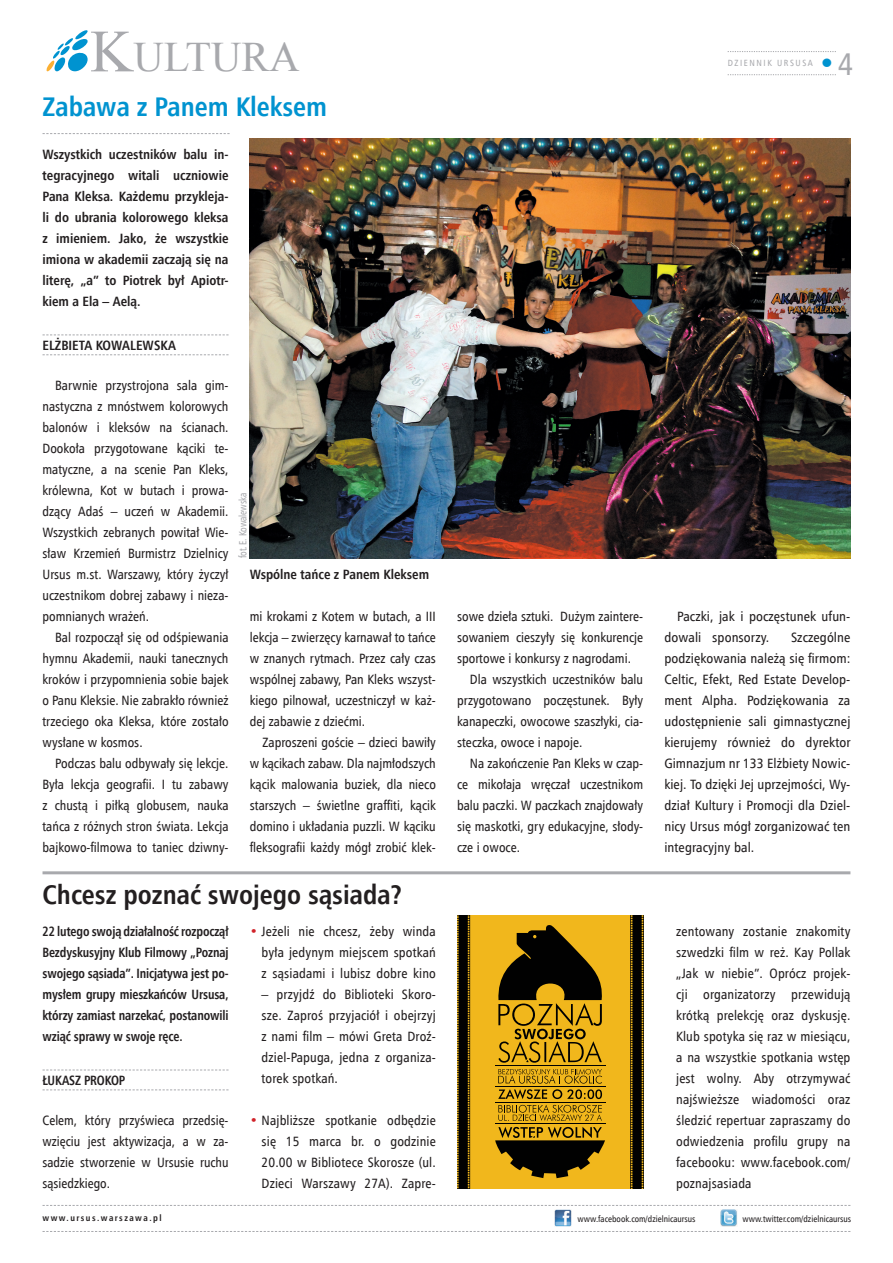
<style>
.page{position:relative;width:893px;height:1263px;background:#fff}
.page>*{position:absolute;margin:0;border:0;box-sizing:border-box;transform-origin:0 0}
.t1{font:42px "Times New Roman";color:#a8a9ad}
.t2{font:30px "Humnst 777 Cn EU";color:#0093d0}
.t3{font:700 27px "Humnst 777 Cn EU";color:#231f20}
.t4{font:700 27px "Humnst 777 Cn EU";color:#0093d0}
.t5{font:13.5px/21px "Humnst 777 Cn EU";color:#231f20;text-align:justify}
.t6{font:13.5px/21px "Humnst 777 Cn EU";color:#231f20;scale:1.05 1}
.t7{font:700 13.5px/21px "Humnst 777 Cn EU";color:#231f20;text-align:justify}
.t8{font:700 13.5px/21px "Humnst 777 Cn EU";color:#231f20;text-align:justify;scale:.93 1}
.t9{font:10.5px "Humnst 777 Cn EU";letter-spacing:-.02em;color:#a8a9ad;scale:.9 1}
.t10{font:9px "Humnst 777 Cn EU";color:#231f20}
.t11{font:700 9px "Humnst 777 Cn EU";letter-spacing:.16em;color:#231f20}
.t12{font:9px "Humnst 777 Cn EU";letter-spacing:.175em;color:#a8a9ad}
.s1{font-size:60px}
.s2{color:#d1232a}
.s3{font-size:31.5px;color:#a8a9ad}
</style>
<div class="page">
<img style="left:555px;top:1210px;width:16px;height:17px">
<img style="left:720px;top:1210px;width:17px;height:17px">
<svg style="left:43px;top:1231px;width:807px;height:1px"></svg>
<svg style="left:43px;top:1205px;width:807px;height:1px"></svg>
<svg style="left:47px;top:30px;width:41px;height:41px"></svg>
<svg style="left:43px;top:133px;width:187px;height:1px"></svg>
<hr style="left:43px;top:871px;width:807px;height:3px;background:#a8a9ad">
<svg style="left:43px;top:334px;width:186px;height:1px"></svg>
<svg style="left:43px;top:354px;width:186px;height:1px"></svg>
<svg style="left:43px;top:1069px;width:186px;height:1px"></svg>
<svg style="left:43px;top:1089px;width:186px;height:1px"></svg>
<div style="left:457px;top:915px;width:186px;height:273px;background:#f1b71c"></div>
<hr style="left:495px;top:1065px;width:110px;height:1px;background:#010101">
<svg style="left:498px;top:1069px;width:104px;height:14px"></svg>
<svg style="left:498px;top:1105px;width:104px;height:16px"></svg>
<hr style="left:495px;top:1086px;width:110px;height:1px;background:#010101">
<svg style="left:498px;top:925px;width:104px;height:138px"></svg>
<svg style="left:495px;top:1127px;width:110px;height:51px"></svg>
<hr style="left:495px;top:1102px;width:110px;height:1px;background:#010101">
<hr style="left:495px;top:1124px;width:110px;height:1px;background:#010101">
<svg style="left:498px;top:1089px;width:104px;height:10px"></svg>
<svg style="left:457px;top:915px;width:13px;height:273px;background:#2a2005"></svg>
<svg style="left:630px;top:915px;width:13px;height:273px;background:#291f05"></svg>
<img style="left:250px;top:138px;width:600px;height:420px">
<svg style="left:728px;top:51px;width:108px;height:1px"></svg>
<svg style="left:728px;top:74px;width:108px;height:1px"></svg>
<h1 class="t1" style="left:90px;top:29px;width:211px"><span class="s1">K</span>ULTURA</h1>
<h3 class="t4" style="left:43px;top:90px;width:286px">Zabawa z Panem Kleksem</h3>
<p class="t7" style="left:43px;top:144px;width:188px">Wszystkich uczestników balu in&shy;tegracyjnego witali uczniowie Pana Kleksa. Każdemu przykleja&shy;li do ubrania kolorowego kleksa z imieniem. Jako, że wszystkie imiona w akademii zaczają się na literę, „a” to Piotrek był Apiotr&shy;kiem a Ela – Aelą.</p>
<p class="t7" style="left:43px;top:334px;width:110px">elżbieta kowalewsk</p>
<p class="t7" style="left:168px;top:334px;width:9px">a</p>
<p class="t5" style="left:43px;top:375px;width:188px;text-indent:13px">Barwnie przystrojona sala gim&shy;nastyczna z mnóstwem kolorowych balonów i kleksów na ścianach.<br>Dookoła przygotowane kąciki te&shy;matyczne, a na scenie Pan Kleks, królewna, Kot w butach i prowa&shy;dzący Adaś – uczeń w Akademii.<br>Wszystkich zebranych powitał Wie&shy;sław Krzemień Burmistrz Dzielnicy Ursus m.st. Warszawy, który życzył uczestnikom dobrej zabawy i nieza&shy;pomnianych wrażeń.</p>
<p class="t5" style="left:43px;top:627px;width:188px;text-indent:13px">Bal rozpoczął się od odśpiewania hymnu Akademii, nauki tanecznych kroków i przypomnienia sobie bajek o Panu Kleksie. Nie zabrakło również trzeciego oka Kleksa, które zostało wysłane w kosmos.</p>
<p class="t5" style="left:43px;top:753px;width:188px;text-indent:13px">Podczas balu odbywały się lekcje.<br>Była lekcja geografii. I tu zabawy z chustą i piłką globusem, nauka tańca z różnych stron świata. Lekcja bajkowo-filmowa to taniec dziwny-</p>
<p class="t9" style="left:236px;top:558px;width:74px;rotate:-90deg">fot. E. Kowalewska</p>
<p class="t7" style="left:250px;top:564px;width:181px">Wspólne tańce z Panem Kleksem</p>
<p class="t5" style="left:250px;top:606px;width:188px">mi krokami z Kotem w butach, a III lekcja – zwierzęcy karnawał to tańce w znanych rytmach. Przez cały czas wspólnej zabawy, Pan Kleks wszyst&shy;kiego pilnował, uczestniczył w każ&shy;dej zabawie z dziećmi.</p>
<p class="t5" style="left:250px;top:732px;width:188px;text-indent:13px">Zaproszeni goście – dzieci bawiły w kącikach zabaw. Dla najmłodszych kącik malowania buziek, dla nieco starszych – świetlne graffiti, kącik domino i układania puzzli. W kąciku fleksografii każdy mógł zrobić klek-</p>
<h3 class="t3" style="left:43px;top:878px;width:361px">Chcesz poznać swojego sąsiada?</h3>
<p class="t8" style="left:43px;top:921px;width:202px">22 lutego swoją działalność rozpoczął Bezdyskusyjny Klub Filmowy „Poznaj swojego sąsiada”. Inicjatywa jest po&shy;mysłem grupy mieszkańców Ursusa, którzy zamiast narzekać, postanowili wziąć sprawy w swoje ręce.</p>
<p class="t8" style="left:43px;top:1069px;width:89px">łukasz prokop</p>
<p class="t5" style="left:43px;top:1110px;width:188px">Celem, który przyświeca przedsię&shy;wzięciu jest aktywizacja, a w za&shy;sadzie stworzenie w Ursusie ruchu sąsiedzkiego.</p>
<p class="t5" style="left:262px;top:921px;width:176px;text-indent:-12px"><span class="s2">•</span> Jeżeli nie chcesz, żeby winda była jedynym miejscem spotkań z sąsiadami i lubisz dobre kino</p>
<p class="t5" style="left:262px;top:984px;width:176px">– przyjdź do Biblioteki Skoro&shy;sze. Zaproś przyjaciół i obejrzyj z nami film – mówi Greta Droź&shy;dziel-Papuga, jedna z organiza&shy;torek spotkań.</p>
<p class="t5" style="left:262px;top:1110px;width:176px;text-indent:-12px"><span class="s2">•</span> Najbliższe spotkanie odbędzie się 15 marca br. o godzinie 20.00 w Bibliotece Skorosze (ul.<br>Dzieci Warszawy 27A). Zapre-</p>
<p class="t5" style="left:457px;top:606px;width:188px">sowe dzieła sztuki. Dużym zaintere-</p>
<p class="t5" style="left:457px;top:627px;width:188px">sowaniem cieszyły się konkurencje</p>
<p class="t5" style="left:457px;top:648px;width:175px">sportowe i konkursy z nagrodami.</p>
<p class="t5" style="left:470px;top:669px;width:175px">Dla wszystkich uczestników balu</p>
<p class="t5" style="left:457px;top:690px;width:188px">przygotowano poczęstunek. Były</p>
<p class="t5" style="left:457px;top:711px;width:188px">kanapeczki, owocowe szaszłyki, cia-</p>
<p class="t5" style="left:457px;top:732px;width:127px">steczka, owoce i napoje.</p>
<p class="t5" style="left:470px;top:753px;width:175px">Na zakończenie Pan Kleks w czap-</p>
<p class="t5" style="left:457px;top:774px;width:188px">ce mikołaja wręczał uczestnikom</p>
<p class="t5" style="left:457px;top:795px;width:188px">balu paczki. W paczkach znajdowały</p>
<p class="t5" style="left:457px;top:816px;width:188px">się maskotki, gry edukacyjne, słody-</p>
<p class="t5" style="left:457px;top:837px;width:64px">cze i owoce.</p>
<p class="t12" style="left:728px;top:57px;width:87px">DZIENNIK URSUSA</p>
<h2 class="t2" style="left:818px;top:45px;width:36px">•<span class="s3">4</span></h2>
<p class="t6" style="left:664px;top:606px;width:179px;text-indent:13px">Paczki, jak i poczęstunek ufun&shy;dowali sponsorzy.</p>
<p class="t6" style="left:664px;top:627px;width:179px;text-align:justify;text-indent:127px">Szczególne podziękowania należą się firmom:<br>Celtic, Efekt, Red Estate Develop&shy;ment Alpha. Podziękowania za udostępnienie sali gimnastycznej kierujemy również do dyrektor Gimnazjum nr 133 Elżbiety Nowic&shy;kiej. To dzięki Jej uprzejmości, Wy&shy;dział Kultury i Promocji dla Dziel&shy;nicy Ursus mógł zorganizować ten integracyjny bal.</p>
<p class="t5" style="left:676px;top:921px;width:176px">zentowany zostanie znakomity szwedzki film w reż. Kay Pollak „Jak w niebie”. Oprócz projek&shy;cji organizatorzy przewidują krótką prelekcję oraz dyskusję.<br>Klub spotyka się raz w miesiącu, a na wszystkie spotkania wstęp jest wolny. Aby otrzymywać najświeższe wiadomości oraz śledzić repertuar zapraszamy do odwiedzenia profilu grupy na facebooku: www.facebook.com/ poznajsasiada</p>
<p class="t11" style="left:43px;top:1212px;width:121px">www.ursus.warszawa.pl</p>
<p class="t10" style="left:578px;top:1213px;width:120px">www.facebook.com/dzielnicaursus</p>
<p class="t10" style="left:742px;top:1213px;width:110px">www.twitter.com/dzielnicaursus</p>
</div>
